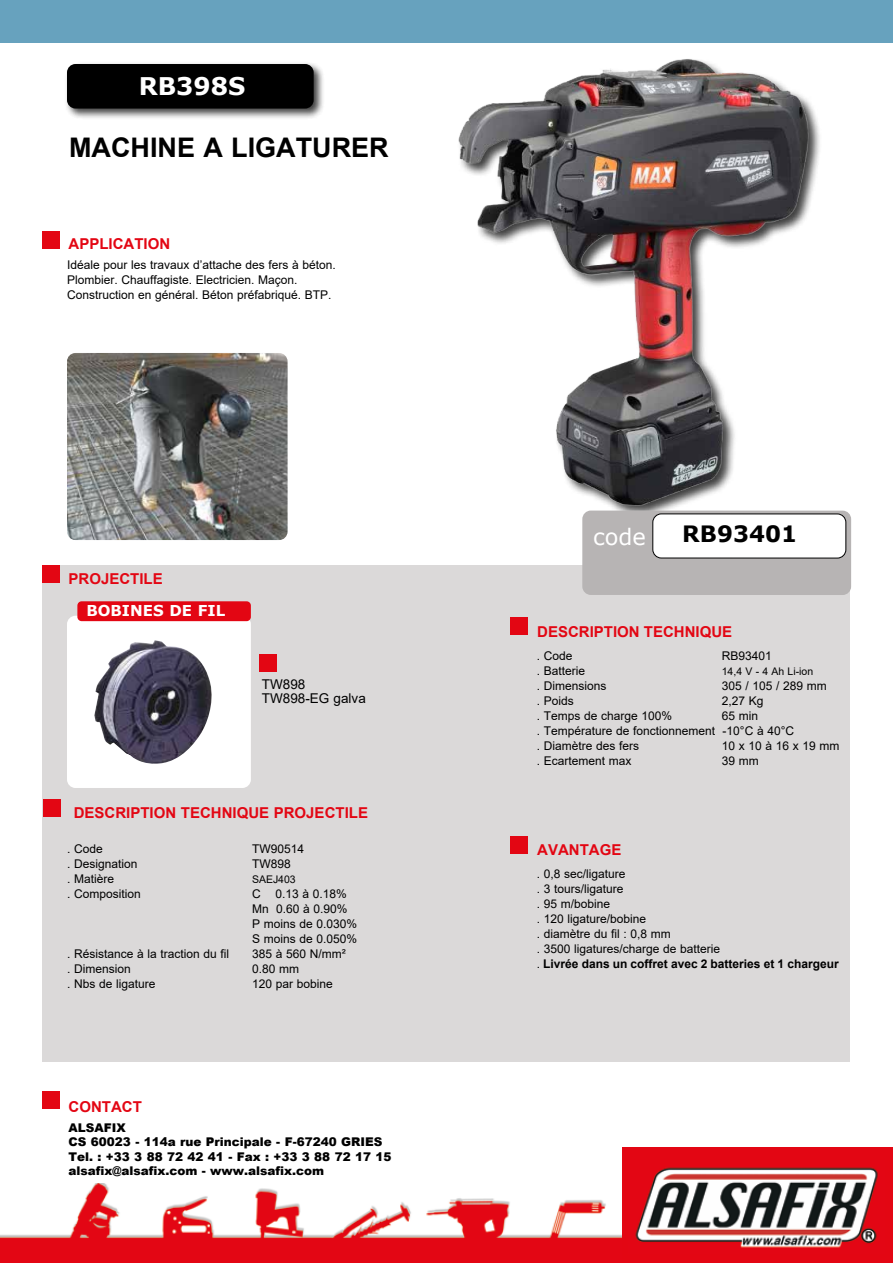
<style>
.page{position:relative;width:893px;height:1263px;background:#fff}
.page>*{position:absolute;margin:0;border:0;box-sizing:border-box;transform-origin:0 0}
.t1{font:700 27px "Arial";color:#000}
.t2{font:700 24.3px "Verdana";color:#fff}
.t3{font:700 22.5px "Verdana";color:#000}
.t4{font:22.5px "Verdana";color:#fff}
.t5{font:700 15px "Arial";color:#e30613}
.t6{font:700 15px "Verdana";color:#fff}
.t7{font:13.5px/13.5px "Arial";color:#000}
.t8{font:12px/15px "Arial";color:#000}
.t9{font:900 12px/14.4px "Arial";color:#000}
.t10{font:10.5px "Arial";color:#000}
.s1{font-weight:700}
</style>
<div class="page">
<img style="left:458px;top:59px;width:362px;height:451px">
<div style="left:43px;top:566px;width:807px;height:496px;background:#dbd9d9"></div>
<div style="left:0;top:0;width:893px;height:43px;background:#67a2be"></div>
<img style="left:0;top:1183px;width:622px;height:80px">
<div style="left:622px;top:1148px;width:271px;height:115px;background:#e30613"></div>
<img style="left:635px;top:1167px;width:243px;height:81px">
<div style="left:64px;top:61px;width:261px;height:59px;background:#000;opacity:.75"></div>
<div style="left:67px;top:64px;width:247px;height:45px;background:#000;border-radius:9px"></div>
<img style="left:67px;top:353px;width:221px;height:187px">
<div style="left:582px;top:510px;width:269px;height:85px;background:#b7b4b4;border-radius:9px"></div>
<div style="left:653px;top:514px;width:193px;height:44px;background:#fff;border-radius:9px"></div>
<div style="left:652px;top:513px;width:194px;height:45px;border:1px solid #000;border-radius:9px"></div>
<div style="left:43px;top:232px;width:17px;height:17px;background:#e30613"></div>
<div style="left:510px;top:618px;width:17px;height:17px;background:#e30613"></div>
<div style="left:510px;top:837px;width:17px;height:17px;background:#e30613"></div>
<div style="left:43px;top:1092px;width:17px;height:17px;background:#e30613"></div>
<div style="left:67px;top:616px;width:184px;height:172px;background:#fff;border-radius:9px"></div>
<div style="left:77px;top:601px;width:174px;height:20px;background:#e30613;border-radius:4px"></div>
<div style="left:259px;top:654px;width:17px;height:17px;background:#e30613"></div>
<div style="left:43px;top:565px;width:17px;height:17px;background:#e30613"></div>
<div style="left:43px;top:800px;width:17px;height:17px;background:#e30613"></div>
<img style="left:94px;top:640px;width:118px;height:124px">
<h2 class="t2" style="left:139px;top:68px;width:108px">RB398S</h2>
<h1 class="t1" style="left:69px;top:128px;width:321px">MACHINE A LIGATURER</h1>
<p class="t5" style="left:69px;top:233px;width:103px">APPLICATION</p>
<p class="t8" style="left:67px;top:258px;width:270px">Idéale pour les travaux d’attache des fers à béton.<br>Plombier. Chauffagiste. Electricien. Maçon.<br>Construction en général. Béton préfabriqué. BTP.</p>
<p class="t5" style="left:69px;top:568px;width:96px">PROJECTILE</p>
<p class="t6" style="left:86px;top:600px;width:140px">BOBINES DE FIL</p>
<p class="t7" style="left:262px;top:677px;width:105px">TW898<br>TW898-EG galva</p>
<p class="t5" style="left:74px;top:802px;width:296px">DESCRIPTION TECHNIQUE PROJECTILE</p>
<p class="t8" style="left:67px;top:841px;width:37px">. Code</p>
<p class="t8" style="left:252px;top:841px;width:54px">TW90514</p>
<p class="t8" style="left:67px;top:856px;width:72px">. Designation</p>
<p class="t8" style="left:252px;top:856px;width:40px">TW898</p>
<p class="t8" style="left:67px;top:871px;width:49px">. Matière</p>
<p class="t10" style="left:252px;top:872px;width:45px">SAEJ403</p>
<p class="t8" style="left:67px;top:886px;width:75px">. Composition</p>
<p class="t8" style="left:252px;top:886px;width:107px">C 0.13 à 0.18%<br>Mn 0.60 à 0.90%<br>P moins de 0.030%<br>S moins de 0.050%</p>
<p class="t8" style="left:67px;top:946px;width:164px">. Résistance à la traction du fil</p>
<p class="t8" style="left:252px;top:946px;width:95px">385 à 560 N/mm²</p>
<p class="t8" style="left:67px;top:961px;width:65px">. Dimension</p>
<p class="t8" style="left:252px;top:961px;width:49px">0.80 mm</p>
<p class="t8" style="left:67px;top:976px;width:90px">. Nbs de ligature</p>
<p class="t8" style="left:252px;top:976px;width:82px">120 par bobine</p>
<p class="t5" style="left:69px;top:1096px;width:75px">CONTACT</p>
<p class="t9" style="left:69px;top:1120px;width:325px">ALSAFIX<br>CS 60023 - 114a rue Principale - F-67240 GRIES Tel. : +33 3 88 72 42 41 - Fax : +33 3 88 72 17 15 alsafix@alsafix.com - www.alsafix.com</p>
<h3 class="t4" style="left:593px;top:521px;width:54px">code</h3>
<h3 class="t3" style="left:682px;top:518px;width:116px">RB93401</h3>
<p class="t5" style="left:537px;top:621px;width:197px">DESCRIPTION TECHNIQUE</p>
<p class="t8" style="left:537px;top:648px;width:37px">. Code</p>
<p class="t8" style="left:722px;top:648px;width:52px">RB93401</p>
<p class="t8" style="left:537px;top:663px;width:50px">. Batterie</p>
<p class="t10" style="left:722px;top:664px;width:93px">14,4 V - 4 Ah Li-ion</p>
<p class="t8" style="left:537px;top:678px;width:71px">. Dimensions</p>
<p class="t8" style="left:722px;top:678px;width:107px">305 / 105 / 289 mm</p>
<p class="t8" style="left:537px;top:693px;width:39px">. Poids</p>
<p class="t8" style="left:722px;top:693px;width:43px">2,27 Kg</p>
<p class="t8" style="left:537px;top:708px;width:137px">. Temps de charge 100%</p>
<p class="t8" style="left:537px;top:708px;width:259px;text-indent:185px">65 min<br>. Température de fonctionnement -10°C à 40°C . Diamètre des fers</p>
<p class="t8" style="left:722px;top:738px;width:119px">10 x 10 à 16 x 19 mm</p>
<p class="t8" style="left:537px;top:753px;width:96px">. Ecartement max</p>
<p class="t8" style="left:722px;top:753px;width:39px">39 mm</p>
<p class="t5" style="left:537px;top:839px;width:86px">AVANTAGE</p>
<p class="t8" style="left:537px;top:866px;width:303px">. 0,8 sec/ligature<br>. 3 tours/ligature<br>. 95 m/bobine<br>. 120 ligature/bobine<br>. diamètre du fil : 0,8 mm<br>. 3500 ligatures/charge de batterie<br>. <span class="s1">Livrée dans un coffret avec 2 batteries et 1 chargeur</span></p>
</div>
